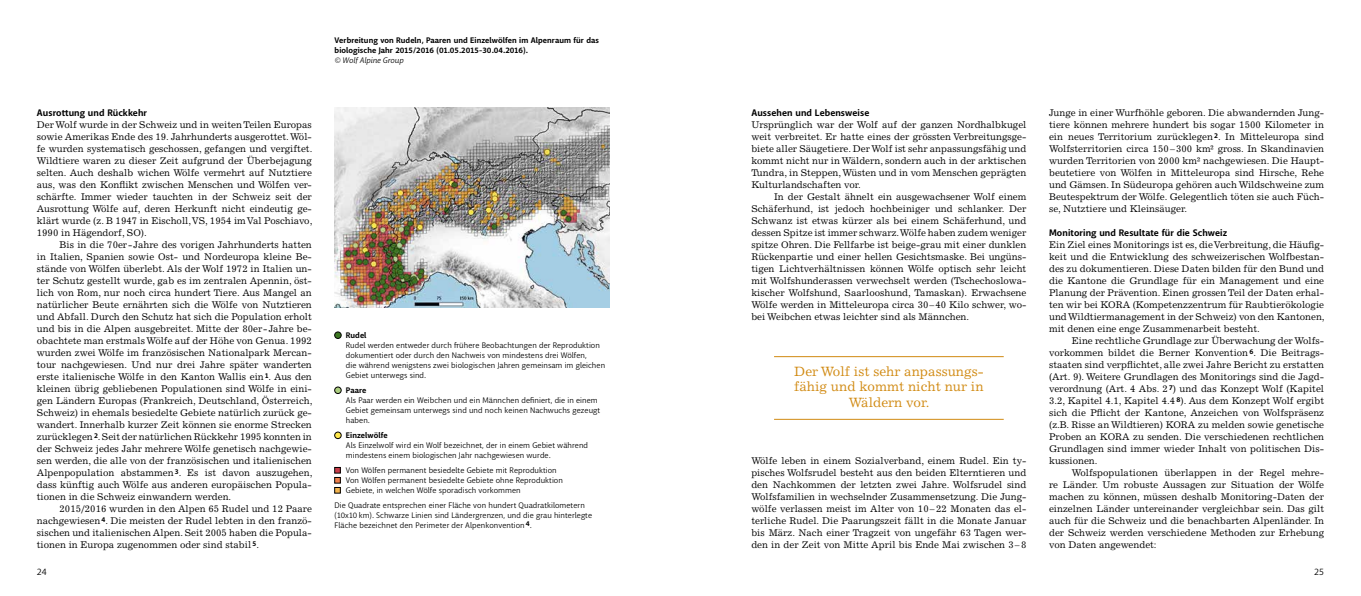
<style>
.page{position:relative;width:1361px;height:596px;background:#fff}
.page>*{position:absolute;margin:0;border:0;box-sizing:border-box;transform-origin:0 0}
.t1{font:13.5px/15.5px "Excelsior CE";color:#d18a12;text-align:center}
.t2{font:9.7px/12px "Excelsior CE";color:#000;text-align:justify}
.t3{font:700 9.4px "Macha";letter-spacing:.01em;color:#000}
.t4{font:9.4px "Macha";color:#000}
.t5{font:8px/10px "Macha";letter-spacing:.01em;color:#000}
.t6{font:700 8px/10px "Macha";letter-spacing:.01em;color:#000}
.t7{font:italic 8px "Macha";letter-spacing:.01em;color:#000}
</style>
<div class="page">
<hr style="left:774px;top:356px;width:229px;height:1px;background:#d18a12">
<hr style="left:774px;top:419px;width:229px;height:1px;background:#d18a12">
<svg style="left:335px;top:332px;width:6px;height:6px"></svg>
<div style="left:334px;top:331px;width:7px;height:7px;border:1px solid #000;border-radius:50%"></div>
<svg style="left:335px;top:387px;width:6px;height:6px"></svg>
<div style="left:334px;top:386px;width:7px;height:7px;border:1px solid #000;border-radius:50%"></div>
<svg style="left:335px;top:432px;width:6px;height:6px"></svg>
<div style="left:334px;top:431px;width:7px;height:7px;border:1px solid #000;border-radius:50%"></div>
<svg style="left:334px;top:467px;width:6px;height:26px"></svg>
<img style="left:334px;top:108px;width:275px;height:199px">
<p class="t3" style="left:37px;top:106px;width:112px">Ausrottung und Rückkehr</p>
<p class="t2" style="left:37px;top:118px;width:277px">Der Wolf wurde in der Schweiz und in weiten Teilen Europas sowie Amerikas Ende des 19. Jahrhunderts ausgerottet. Wöl&shy;fe wurden systematisch geschossen, gefangen und vergiftet.<br>Wildtiere waren zu dieser Zeit aufgrund der Überbejagung selten. Auch deshalb wichen Wölfe vermehrt auf Nutztiere aus, was den Konflikt zwischen Menschen und Wölfen ver&shy;schärfte. Immer wieder tauchten in der Schweiz seit der Ausrottung Wölfe auf, deren Herkunft nicht eindeutig ge&shy;klärt wurde (z. B 1947 in Eischoll, VS, 1954 im Val Poschiavo, 1990 in Hägendorf, SO).</p>
<p class="t2" style="left:37px;top:238px;width:277px;text-indent:23px">Bis in die 70er - Jahre des vorigen Jahrhunderts hatten in Italien, Spanien sowie Ost- und Nordeuropa kleine Be&shy;stände von Wölfen überlebt. Als der Wolf 1972 in Italien un&shy;ter Schutz gestellt wurde, gab es im zentralen Apennin, öst&shy;lich von Rom, nur noch circa hundert Tiere. Aus Mangel an natürlicher Beute ernährten sich die Wölfe von Nutztieren und Abfall. Durch den Schutz hat sich die Population erholt und bis in die Alpen ausgebreitet. Mitte der 80er - Jahre be&shy;obachtete man erstmals Wölfe auf der Höhe von Genua. 1992 wurden zwei Wölfe im französischen Nationalpark Mercan&shy;tour nachgewiesen. Und nur drei Jahre später wanderten erste italienische Wölfe in den Kanton Wallis ein <sup>1</sup>. Aus den kleinen übrig gebliebenen Populationen sind Wölfe in eini&shy;gen Ländern Europas (Frankreich, Deutschland, Österreich, Schweiz) in ehemals besiedelte Gebiete natürlich zurück ge&shy;wandert. Innerhalb kurzer Zeit können sie enorme Strecken zurücklegen <sup>2</sup>. Seit der natürlichen Rückkehr 1995 konnten in der Schweiz jedes Jahr mehrere Wölfe genetisch nachgewie&shy;sen werden, die alle von der französischen und italienischen Alpenpopulation abstammen <sup>3</sup>. Es ist davon auszugehen, dass künftig auch Wölfe aus anderen europäischen Popula&shy;tionen in die Schweiz einwandern werden.</p>
<p class="t2" style="left:37px;top:502px;width:276px;text-indent:23px">2015/2016 wurden in den Alpen 65 Rudel und 12 Paare nachgewiesen <sup>4</sup>. Die meisten der Rudel lebten in den franzö&shy;sischen und italienischen Alpen. Seit 2005 haben die Popula&shy;tionen in Europa zugenommen oder sind stabil <sup>5</sup>.</p>
<p class="t4" style="left:37px;top:565px;width:11px">24</p>
<p class="t6" style="left:334px;top:35px;width:266px">Verbreitung von Rudeln, Paaren und Einzelwölfen im Alpenraum für das biologische Jahr 2015/2016 (01.05.2015-30.04.2016).</p>
<p class="t7" style="left:334px;top:55px;width:71px">© Wolf Alpine Group</p>
<p class="t6" style="left:346px;top:330px;width:22px">Rudel</p>
<p class="t5" style="left:346px;top:340px;width:261px">Rudel werden entweder durch frühere Beobachtungen der Reproduktion dokumentiert oder durch den Nachweis von mindestens drei Wölfen,<br>die während wenigstens zwei biologischen Jahren gemeinsam im gleichen Gebiet unterwegs sind.</p>
<p class="t6" style="left:346px;top:385px;width:22px">Paare</p>
<p class="t5" style="left:346px;top:395px;width:256px">Als Paar werden ein Weibchen und ein Männchen definiert, die in einem<br>Gebiet gemeinsam unterwegs sind und noch keinen Nachwuchs gezeugt haben.</p>
<p class="t6" style="left:346px;top:430px;width:43px">Einzelwölfe</p>
<p class="t5" style="left:346px;top:440px;width:244px">Als Einzelwolf wird ein Wolf bezeichnet, der in einem Gebiet während mindestens einem biologischen Jahr nachgewiesen wurde.</p>
<p class="t5" style="left:346px;top:465px;width:218px">Von Wölfen permanent besiedelte Gebiete mit Reproduktion<br>Von Wölfen permanent besiedelte Gebiete ohne Reproduktion<br>Gebiete, in welchen Wölfe sporadisch vorkommen</p>
<p class="t5" style="left:334px;top:500px;width:259px">Die Quadrate entsprechen einer Fläche von hundert Quadratkilometern (10x10 km). Schwarze Linien sind Ländergrenzen, und die grau hinterlegte<br>Fläche bezeichnet den Perimeter der Alpenkonvention <sup>4</sup>.</p>
<p class="t3" style="left:751px;top:106px;width:119px">Aussehen und Lebensweise</p>
<p class="t2" style="left:751px;top:118px;width:276px">Ursprünglich war der Wolf auf der ganzen Nordhalbkugel weit verbreitet. Er hatte eines der grössten Verbreitungsge&shy;biete aller Säugetiere. Der Wolf ist sehr anpassungsfähig und kommt nicht nur in Wäldern, sondern auch in der arktischen Tundra, in Steppen, Wüsten und in vom Menschen geprägten Kulturlandschaften vor.</p>
<p class="t2" style="left:751px;top:190px;width:276px;text-indent:23px">In der Gestalt ähnelt ein ausgewachsener Wolf einem Schäferhund, ist jedoch hochbeiniger und schlanker. Der Schwanz ist etwas kürzer als bei einem Schäferhund, und dessen Spitze ist immer schwarz. Wölfe haben zudem weniger spitze Ohren. Die Fellfarbe ist beige-grau mit einer dunklen Rückenpartie und einer hellen Gesichtsmaske. Bei ungüns&shy;tigen Lichtverhältnissen können Wölfe optisch sehr leicht mit Wolfshunderassen verwechselt werden (Tschechoslowa&shy;kischer Wolfshund, Saarlooshund, Tamaskan). Erwachsene Wölfe werden in Mitteleuropa circa 30 – 40 Kilo schwer, wo&shy;bei Weibchen etwas leichter sind als Männchen.</p>
<h1 class="t1" style="left:794px;top:363px;width:191px">Der Wolf ist sehr anpassungs&shy;fähig und kommt nicht nur in<br>Wäldern vor.</h1>
<p class="t2" style="left:751px;top:454px;width:276px">Wölfe leben in einem Sozialverband, einem Rudel. Ein ty&shy;pisches Wolfsrudel besteht aus den beiden Elterntieren und den Nachkommen der letzten zwei Jahre. Wolfsrudel sind Wolfsfamilien in wechselnder Zusammensetzung. Die Jung&shy;wölfe verlassen meist im Alter von 10 – 22 Monaten das el&shy;terliche Rudel. Die Paarungszeit fällt in die Monate Januar bis März. Nach einer Tragzeit von ungefähr 63 Tagen wer&shy;den in der Zeit von Mitte April bis Ende Mai zwischen 3 – 8</p>
<p class="t2" style="left:1049px;top:106px;width:276px">Junge in einer Wurfhöhle geboren. Die abwandernden Jung&shy;tiere können mehrere hundert bis sogar 1500 Kilometer in ein neues Territorium zurücklegen <sup>2</sup>. In Mitteleuropa sind Wolfsterritorien circa 150 – 300 km² gross. In Skandinavien wurden Territorien von 2000 km² nachgewiesen. Die Haupt&shy;beutetiere von Wölfen in Mitteleuropa sind Hirsche, Rehe und Gämsen. In Südeuropa gehören auch Wildschweine zum Beutespektrum der Wölfe. Gelegentlich töten sie auch Füch&shy;se, Nutztiere und Kleinsäuger.</p>
<p class="t3" style="left:1049px;top:226px;width:179px">Monitoring und Resultate für die Schweiz</p>
<p class="t2" style="left:1049px;top:238px;width:277px">Ein Ziel eines Monitorings ist es, die Verbreitung, die Häufig&shy;keit und die Entwicklung des schweizerischen Wolfbestan&shy;des zu dokumentieren. Diese Daten bilden für den Bund und die Kantone die Grundlage für ein Management und eine Planung der Prävention. Einen grossen Teil der Daten erhal&shy;ten wir bei KORA (Kompetenzzentrum für Raubtierökologie und Wildtiermanagement in der Schweiz) von den Kantonen, mit denen eine enge Zusammenarbeit besteht.</p>
<p class="t2" style="left:1049px;top:334px;width:276px;text-indent:23px">Eine rechtliche Grundlage zur Überwachung der Wolfs&shy;vorkommen bildet die Berner Konvention <sup>6</sup>. Die Beitrags&shy;staaten sind verpflichtet, alle zwei Jahre Bericht zu erstatten (Art. 9). Weitere Grundlagen des Monitorings sind die Jagd&shy;verordnung (Art. 4 Abs. 2 <sup>7</sup>) und das Konzept Wolf (Kapitel 3.2, Kapitel 4.1, Kapitel 4.4 <sup>8</sup>). Aus dem Konzept Wolf ergibt sich die Pflicht der Kantone, Anzeichen von Wolfspräsenz (z.B. Risse an Wildtieren) KORA zu melden sowie genetische Proben an KORA zu senden. Die verschiedenen rechtlichen Grundlagen sind immer wieder Inhalt von politischen Dis&shy;kussionen.</p>
<p class="t2" style="left:1049px;top:466px;width:276px;text-indent:23px">Wolfspopulationen überlappen in der Regel mehre&shy;re Länder. Um robuste Aussagen zur Situation der Wölfe machen zu können, müssen deshalb Monitoring-Daten der einzelnen Länder untereinander vergleichbar sein. Das gilt auch für die Schweiz und die benachbarten Alpenländer. In der Schweiz werden verschiedene Methoden zur Erhebung von Daten angewendet:</p>
<p class="t4" style="left:1314px;top:565px;width:11px">25</p>
</div>
